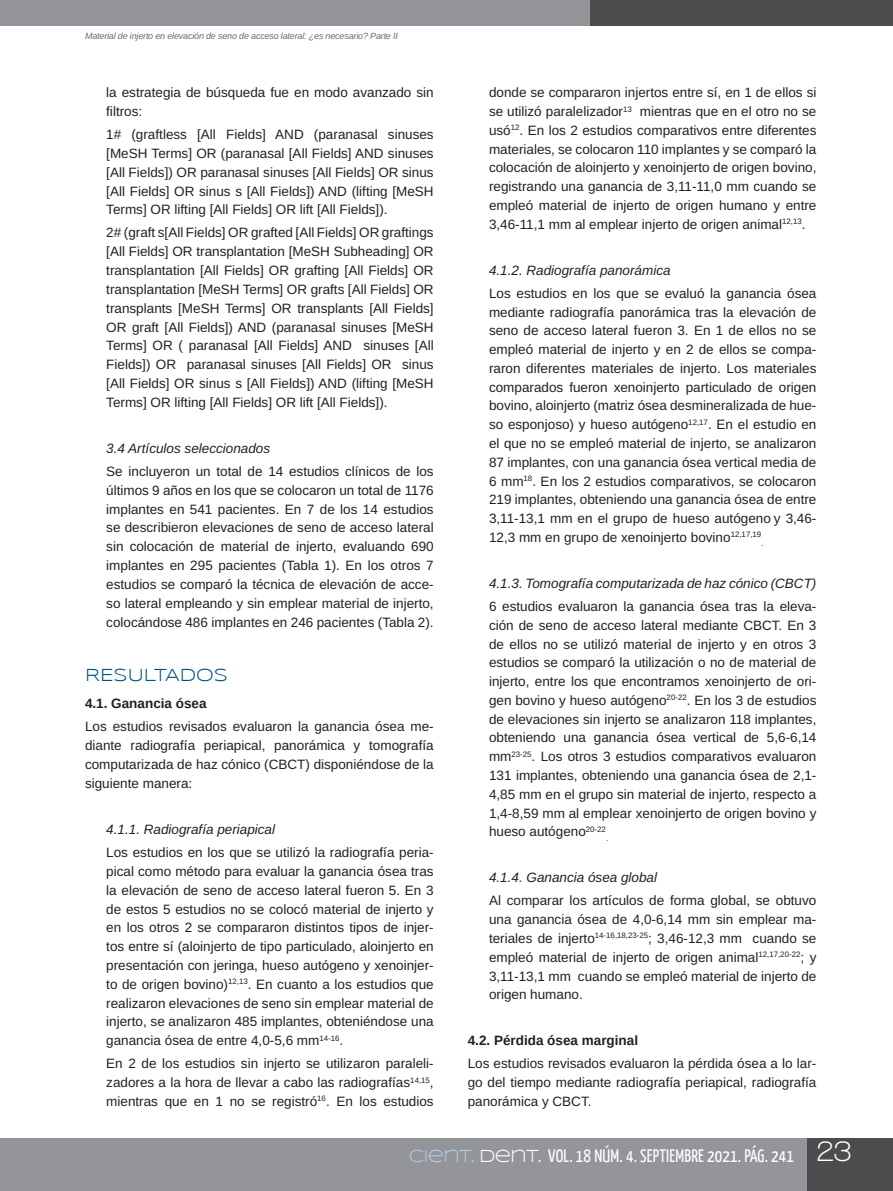
<style>
.page{position:relative;width:893px;height:1191px;background:#fff}
.page>*{position:absolute;margin:0;border:0;box-sizing:border-box;transform-origin:0 0}
.t1{font:700 30px "Walkway";color:#fff}
.t2{font:18px "Yanone Kaffeesatz";letter-spacing:.01em;color:#fff}
.t3{font:18px "Syncopate";color:#015382}
.t4{font:13.5px/18.8px "Arimo";color:#231f20;text-align:justify}
.t5{font:italic 13.5px "Arimo";color:#231f20}
.t6{font:700 13.5px "Arimo";color:#231f20}
.t7{font:italic 9px "Arimo";letter-spacing:-.02em;color:#6c6d70}
.t8{font:7.8px "Arimo";color:#231f20}
.s1{font-family:"Syncopate";color:#b1cae5}
.s2{font-family:"Syncopate"}
</style>
<div class="page">
<div style="left:0;top:1138px;width:893px;height:53px;background:#939598"></div>
<div style="left:808px;top:1138px;width:85px;height:53px;background:#4b4c4d"></div>
<div style="left:0;top:0;width:893px;height:25px;background:#939598"></div>
<div style="left:591px;top:0;width:302px;height:25px;background:#4b4c4d"></div>
<p class="t7" style="left:85px;top:29px;width:314px">Material de injerto en elevación de seno de acceso lateral: ¿es necesario? Parte II</p>
<p class="t4" style="left:106px;top:83px;width:329px">la estrategia de búsqueda fue en modo avanzado sin filtros:</p>
<p class="t4" style="left:106px;top:125px;width:329px">1# (graftless [All Fields] AND (paranasal sinuses [MeSH Terms] OR (paranasal [All Fields] AND sinuses [All Fields]) OR paranasal sinuses [All Fields] OR sinus [All Fields] OR sinus s [All Fields]) AND (lifting [MeSH Terms] OR lifting [All Fields] OR lift [All Fields]).</p>
<p class="t4" style="left:106px;top:224px;width:329px">2# (graft s[All Fields] OR grafted [All Fields] OR graftings [All Fields] OR transplantation [MeSH Subheading] OR transplantation [All Fields] OR grafting [All Fields] OR transplantation [MeSH Terms] OR grafts [All Fields] OR transplants [MeSH Terms] OR transplants [All Fields] OR graft [All Fields]) AND (paranasal sinuses [MeSH Terms] OR ( paranasal [All Fields] AND sinuses [All Fields]) OR paranasal sinuses [All Fields] OR sinus [All Fields] OR sinus s [All Fields]) AND (lifting [MeSH Terms] OR lifting [All Fields] OR lift [All Fields]).</p>
<p class="t5" style="left:106px;top:439px;width:165px">3.4 Artículos seleccionados</p>
<p class="t4" style="left:106px;top:462px;width:329px">Se incluyeron un total de 14 estudios clínicos de los últimos 9 años en los que se colocaron un total de 1176 implantes en 541 pacientes. En 7 de los 14 estudios se describieron elevaciones de seno de acceso lateral sin colocación de material de injerto, evaluando 690 implantes en 295 pacientes (Tabla 1). En los otros 7 estudios se comparó la técnica de elevación de acce&shy;so lateral empleando y sin emplear material de injerto, colocándose 486 implantes en 246 pacientes (Tabla 2).</p>
<h2 class="t3" style="left:85px;top:665px;width:144px">RESULTADOS</h2>
<p class="t6" style="left:85px;top:694px;width:123px">4.1. Ganancia ósea</p>
<p class="t4" style="left:85px;top:717px;width:350px">Los estudios revisados evaluaron la ganancia ósea me&shy;diante radiografía periapical, panorámica y tomografía computarizada de haz cónico (CBCT) disponiéndose de la siguiente manera:</p>
<p class="t5" style="left:106px;top:820px;width:170px">4.1.1. Radiografía periapical</p>
<p class="t4" style="left:106px;top:843px;width:329px">Los estudios en los que se utilizó la radiografía peria&shy;pical como método para evaluar la ganancia ósea tras la elevación de seno de acceso lateral fueron 5. En 3 de estos 5 estudios no se colocó material de injerto y en los otros 2 se compararon distintos tipos de injer&shy;tos entre sí (aloinjerto de tipo particulado, aloinjerto en presentación con jeringa, hueso autógeno y xenoinjer&shy;to de origen bovino)<sup>12,13</sup>. En cuanto a los estudios que realizaron elevaciones de seno sin emplear material de injerto, se analizaron 485 implantes, obteniéndose una ganancia ósea de entre 4,0-5,6 mm<sup>14-16</sup>.</p>
<p class="t4" style="left:106px;top:1054px;width:329px">En 2 de los estudios sin injerto se utilizaron paraleli&shy;zadores a la hora de llevar a cabo las radiografías<sup>14,15</sup>, mientras que en 1 no se registró<sup>16</sup>. En los estudios</p>
<p class="t4" style="left:489px;top:83px;width:329px">donde se compararon injertos entre sí, en 1 de ellos si se utilizó paralelizador<sup>13</sup> mientras que en el otro no se usó<sup>12</sup>. En los 2 estudios comparativos entre diferentes materiales, se colocaron 110 implantes y se comparó la colocación de aloinjerto y xenoinjerto de origen bovino, registrando una ganancia de 3,11-11,0 mm cuando se empleó material de injerto de origen humano y entre 3,46-11,1 mm al emplear injerto de origen animal<sup>12,13</sup>.</p>
<p class="t5" style="left:489px;top:261px;width:183px">4.1.2. Radiografía panorámica</p>
<p class="t4" style="left:489px;top:284px;width:329px">Los estudios en los que se evaluó la ganancia ósea mediante radiografía panorámica tras la elevación de seno de acceso lateral fueron 3. En 1 de ellos no se empleó material de injerto y en 2 de ellos se compa&shy;raron diferentes materiales de injerto. Los materiales comparados fueron xenoinjerto particulado de origen bovino, aloinjerto (matriz ósea desmineralizada de hue&shy;so esponjoso) y hueso autógeno<sup>12,17</sup>. En el estudio en el que no se empleó material de injerto, se analizaron 87 implantes, con una ganancia ósea vertical media de 6 mm<sup>18</sup>. En los 2 estudios comparativos, se colocaron 219 implantes, obteniendo una ganancia ósea de entre 3,11-13,1 mm en el grupo de hueso autógeno y 3,46- 12,3 mm en grupo de xenoinjerto bovino<sup>12,17,19</sup></p>
<p class="t8" style="left:761px;top:538px;width:4px">.</p>
<p class="t5" style="left:489px;top:574px;width:329px">4.1.3. Tomografía computarizada de haz cónico (CBCT)</p>
<p class="t4" style="left:489px;top:597px;width:329px">6 estudios evaluaron la ganancia ósea tras la eleva&shy;ción de seno de acceso lateral mediante CBCT. En 3 de ellos no se utilizó material de injerto y en otros 3 estudios se comparó la utilización o no de material de injerto, entre los que encontramos xenoinjerto de ori&shy;gen bovino y hueso autógeno<sup>20-22</sup>. En los 3 de estudios de elevaciones sin injerto se analizaron 118 implantes, obteniendo una ganancia ósea vertical de 5,6-6,14 mm<sup>23-25</sup>. Los otros 3 estudios comparativos evaluaron 131 implantes, obteniendo una ganancia ósea de 2,1- 4,85 mm en el grupo sin material de injerto, respecto a 1,4-8,59 mm al emplear xenoinjerto de origen bovino y hueso autógeno<sup>20-22</sup></p>
<p class="t8" style="left:606px;top:832px;width:4px">.</p>
<p class="t5" style="left:489px;top:868px;width:170px">4.1.4. Ganancia ósea global</p>
<p class="t4" style="left:489px;top:891px;width:329px">Al comparar los artículos de forma global, se obtuvo una ganancia ósea de 4,0-6,14 mm sin emplear ma&shy;teriales de injerto<sup>14-16,18,23-25</sup>; 3,46-12,3 mm cuando se empleó material de injerto de origen animal<sup>12,17,20-22</sup>; y 3,11-13,1 mm cuando se empleó material de injerto de origen humano.</p>
<p class="t6" style="left:468px;top:1031px;width:172px">4.2. Pérdida ósea marginal</p>
<p class="t4" style="left:468px;top:1054px;width:350px">Los estudios revisados evaluaron la pérdida ósea a lo lar&shy;go del tiempo mediante radiografía periapical, radiografía panorámica y CBCT.</p>
<h2 class="t2" style="left:409px;top:1144px;width:387px"><span class="s1">CIENT.</span> <span class="s2">DENT.</span> VOL. 18 NÚM. 4. SEPTIEMBRE 2021. PÁG. 241</h2>
<h1 class="t1" style="left:816px;top:1134px;width:37px">23</h1>
</div>
